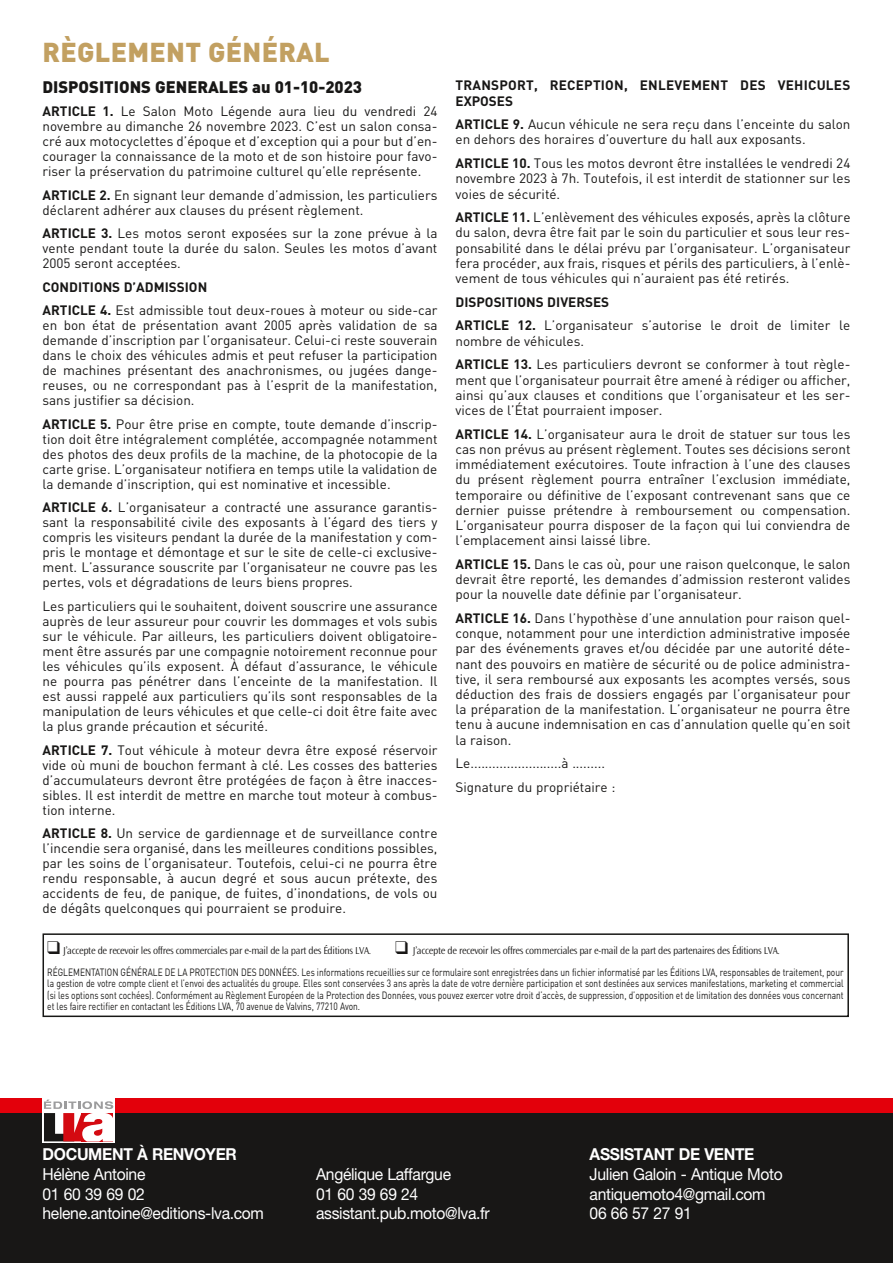
<style>
.page{position:relative;width:893px;height:1263px;background:#fff}
.page>*{position:absolute;margin:0;border:0;box-sizing:border-box;transform-origin:0 0}
.t1{font:900 27px "DINOT";letter-spacing:.01em;color:#c2a061}
.t2{font:16.5px/19.8px "Helvetica Neue LT Std";letter-spacing:-.02em;color:#fff;scale:.95 1}
.t3{font:900 16.5px "DINOT";color:#181716}
.t4{font:700 16.5px "Helvetica Neue LT Std";letter-spacing:-.02em;color:#fff;scale:.95 1}
.t5{font:13.5px/15px "DINOT";color:#181716;text-align:justify}
.t6{font:700 13.5px/15.1px "DINOT";letter-spacing:.015em;color:#181716}
.t7{font:10.5px/11.6px "DINOT";color:#181716;text-align:justify;scale:.8 1}
.t8{font:300 10.5px "Ocean Sans Std";letter-spacing:-.03em;color:#181716;scale:.96 1}
.s1{font-weight:700}
</style>
<div class="page">
<div style="left:0;top:1112px;width:893px;height:151px;background:#181716"></div>
<div style="left:0;top:1098px;width:893px;height:14px;background:#e3000b"></div>
<div style="left:43px;top:933px;width:806px;height:84px;background:#fff;border:2px solid #171715"></div>
<svg style="left:43px;top:1098px;width:72px;height:45px"></svg>
<svg style="left:44px;top:1099px;width:69px;height:42px;background:#cea1a2"></svg>
<h1 class="t1" style="left:43px;top:34px;width:289px">RÈGLEMENT GÉNÉRAL</h1>
<p class="t3" style="left:43px;top:76px;width:321px">DISPOSITIONS GENERALES au 01-10-2023</p>
<p class="t5" style="left:43px;top:103px;width:396px"><span class="s1">ARTICLE 1.</span> Le Salon Moto Légende aura lieu du vendredi 24 novembre au dimanche 26 novembre 2023. C’est un salon consa&shy;cré aux motocyclettes d’époque et d’exception qui a pour but d’en&shy;courager la connaissance de la moto et de son histoire pour favo&shy;riser la préservation du patrimoine culturel qu’elle représente.</p>
<p class="t5" style="left:43px;top:187px;width:396px"><span class="s1">ARTICLE 2.</span> En signant leur demande d’admission, les particuliers déclarent adhérer aux clauses du présent règlement.</p>
<p class="t5" style="left:43px;top:226px;width:396px"><span class="s1">ARTICLE 3.</span> Les motos seront exposées sur la zone prévue à la vente pendant toute la durée du salon. Seules les motos d’avant 2005 seront acceptées.</p>
<p class="t5" style="left:43px;top:275px;width:396px;line-height:23.5px"><span class="s1">CONDITIONS D’ADMISSION<br>ARTICLE 4.</span> Est admissible tout deux-roues à moteur ou side-car</p>
<p class="t5" style="left:43px;top:318px;width:396px">en bon état de présentation avant 2005 après validation de sa demande d’inscription par l’organisateur. Celui-ci reste souverain dans le choix des véhicules admis et peut refuser la participation de machines présentant des anachronismes, ou jugées dange&shy;reuses, ou ne correspondant pas à l’esprit de la manifestation, sans justifier sa décision.</p>
<p class="t5" style="left:43px;top:416px;width:396px"><span class="s1">ARTICLE 5.</span> Pour être prise en compte, toute demande d’inscrip&shy;tion doit être intégralement complétée, accompagnée notamment des photos des deux profils de la machine, de la photocopie de la carte grise. L’organisateur notifiera en temps utile la validation de la demande d’inscription, qui est nominative et incessible.</p>
<p class="t5" style="left:43px;top:500px;width:396px"><span class="s1">ARTICLE 6.</span> L’organisateur a contracté une assurance garantis&shy;sant la responsabilité civile des exposants à l’égard des tiers y compris les visiteurs pendant la durée de la manifestation y com&shy;pris le montage et démontage et sur le site de celle-ci exclusive&shy;ment. L’assurance souscrite par l’organisateur ne couvre pas les pertes, vols et dégradations de leurs biens propres.</p>
<p class="t5" style="left:43px;top:598px;width:396px">Les particuliers qui le souhaitent, doivent souscrire une assurance auprès de leur assureur pour couvrir les dommages et vols subis sur le véhicule. Par ailleurs, les particuliers doivent obligatoire&shy;ment être assurés par une compagnie notoirement reconnue pour les véhicules qu’ils exposent. À défaut d’assurance, le véhicule ne pourra pas pénétrer dans l’enceinte de la manifestation. Il est aussi rappelé aux particuliers qu’ils sont responsables de la manipulation de leurs véhicules et que celle-ci doit être faite avec la plus grande précaution et sécurité.</p>
<p class="t5" style="left:43px;top:742px;width:396px"><span class="s1">ARTICLE 7.</span> Tout véhicule à moteur devra être exposé réservoir vide où muni de bouchon fermant à clé. Les cosses des batteries d’accumulateurs devront être protégées de façon à être inacces&shy;sibles. Il est interdit de mettre en marche tout moteur à combus&shy;tion interne.</p>
<p class="t5" style="left:43px;top:826px;width:396px"><span class="s1">ARTICLE 8.</span> Un service de gardiennage et de surveillance contre l’incendie sera organisé, dans les meilleures conditions possibles, par les soins de l’organisateur. Toutefois, celui-ci ne pourra être rendu responsable, à aucun degré et sous aucun prétexte, des accidents de feu, de panique, de fuites, d’inondations, de vols ou de dégâts quelconques qui pourraient se produire.</p>
<p class="t6" style="left:455px;top:77px;width:396px">TRANSPORT, RECEPTION, ENLEVEMENT DES VEHICULES<br>EXPOSES</p>
<p class="t5" style="left:455px;top:117px;width:396px"><span class="s1">ARTICLE 9.</span> Aucun véhicule ne sera reçu dans l’enceinte du salon en dehors des horaires d’ouverture du hall aux exposants.</p>
<p class="t5" style="left:455px;top:155px;width:396px"><span class="s1">ARTICLE 10.</span> Tous les motos devront être installées le vendredi 24 novembre 2023 à 7h. Toutefois, il est interdit de stationner sur les voies de sécurité.</p>
<p class="t5" style="left:455px;top:210px;width:396px"><span class="s1">ARTICLE 11.</span> L’enlèvement des véhicules exposés, après la clôture du salon, devra être fait par le soin du particulier et sous leur res&shy;ponsabilité dans le délai prévu par l’organisateur. L’organisateur fera procéder, aux frais, risques et périls des particuliers, à l’enlè&shy;vement de tous véhicules qui n’auraient pas été retirés.</p>
<p class="t5" style="left:455px;top:290px;width:396px;line-height:23.7px"><span class="s1">DISPOSITIONS DIVERSES<br>ARTICLE 12.</span> L’organisateur s’autorise le droit de limiter le</p>
<p class="t5" style="left:455px;top:329px;width:396px;line-height:23.7px">nombre de véhicules.<br><span class="s1">ARTICLE 13.</span> Les particuliers devront se conformer à tout règle-</p>
<p class="t5" style="left:455px;top:372px;width:396px">ment que l’organisateur pourrait être amené à rédiger ou afficher, ainsi qu’aux clauses et conditions que l’organisateur et les ser&shy;vices de l’État pourraient imposer.</p>
<p class="t5" style="left:455px;top:426px;width:396px"><span class="s1">ARTICLE 14.</span> L’organisateur aura le droit de statuer sur tous les cas non prévus au présent règlement. Toutes ses décisions seront immédiatement exécutoires. Toute infraction à l’une des clauses du présent règlement pourra entraîner l’exclusion immédiate, temporaire ou définitive de l’exposant contrevenant sans que ce dernier puisse prétendre à remboursement ou compensation.<br>L’organisateur pourra disposer de la façon qui lui conviendra de l’emplacement ainsi laissé libre.</p>
<p class="t5" style="left:455px;top:556px;width:396px"><span class="s1">ARTICLE 15.</span> Dans le cas où, pour une raison quelconque, le salon devrait être reporté, les demandes d’admission resteront valides pour la nouvelle date définie par l’organisateur.</p>
<p class="t5" style="left:455px;top:610px;width:396px"><span class="s1">ARTICLE 16.</span> Dans l’hypothèse d’une annulation pour raison quel&shy;conque, notamment pour une interdiction administrative imposée par des événements graves et/ou décidée par une autorité déte&shy;nant des pouvoirs en matière de sécurité ou de police administra&shy;tive, il sera remboursé aux exposants les acomptes versés, sous déduction des frais de dossiers engagés par l’organisateur pour la préparation de la manifestation. L’organisateur ne pourra être tenu à aucune indemnisation en cas d’annulation quelle qu’en soit la raison.</p>
<p class="t5" style="left:455px;top:751px;width:161px;line-height:23.7px">Le.........................à .........<br>Signature du propriétaire :</p>
<p class="t8" style="left:47px;top:944px;width:339px">❑ J’accepte de recevoir les offres commerciales par e-mail de la part des Éditions LVA.</p>
<p class="t8" style="left:395px;top:944px;width:402px">❑ J’accepte de recevoir les offres commerciales par e-mail de la part des partenaires des Éditions LVA.</p>
<p class="t7" style="left:47px;top:966px;width:997px">RÉGLEMENTATION GÉNÉRALE DE LA PROTECTION DES DONNÉES. Les informations recueillies sur ce formulaire sont enregistrées dans un fichier informatisé par les Éditions LVA, responsables de traitement, pour la gestion de votre compte client et l’envoi des actualités du groupe. Elles sont conservées 3 ans après la date de votre dernière participation et sont destinées aux services manifestations, marketing et commercial (si les options sont cochées). Conformément au Règlement Européen de la Protection des Données, vous pouvez exercer votre droit d’accès, de suppression, d’opposition et de limitation des données vous concernant et les faire rectifier en contactant les Éditions LVA, 70 avenue de Valvins, 77210 Avon.</p>
<p class="t4" style="left:43px;top:1144px;width:206px">DOCUMENT À RENVOYER</p>
<p class="t2" style="left:43px;top:1164px;width:235px">Hélène Antoine<br>01 60 39 69 02 helene.antoine@editions-lva.com</p>
<p class="t2" style="left:316px;top:1164px;width:184px">Angélique Laffargue<br>01 60 39 69 24 assistant.pub.moto@lva.fr</p>
<p class="t4" style="left:590px;top:1144px;width:175px">ASSISTANT DE VENTE</p>
<p class="t2" style="left:590px;top:1164px;width:205px">Julien Galoin - Antique Moto antiquemoto4@gmail.com<br>06 66 57 27 91</p>
</div>
